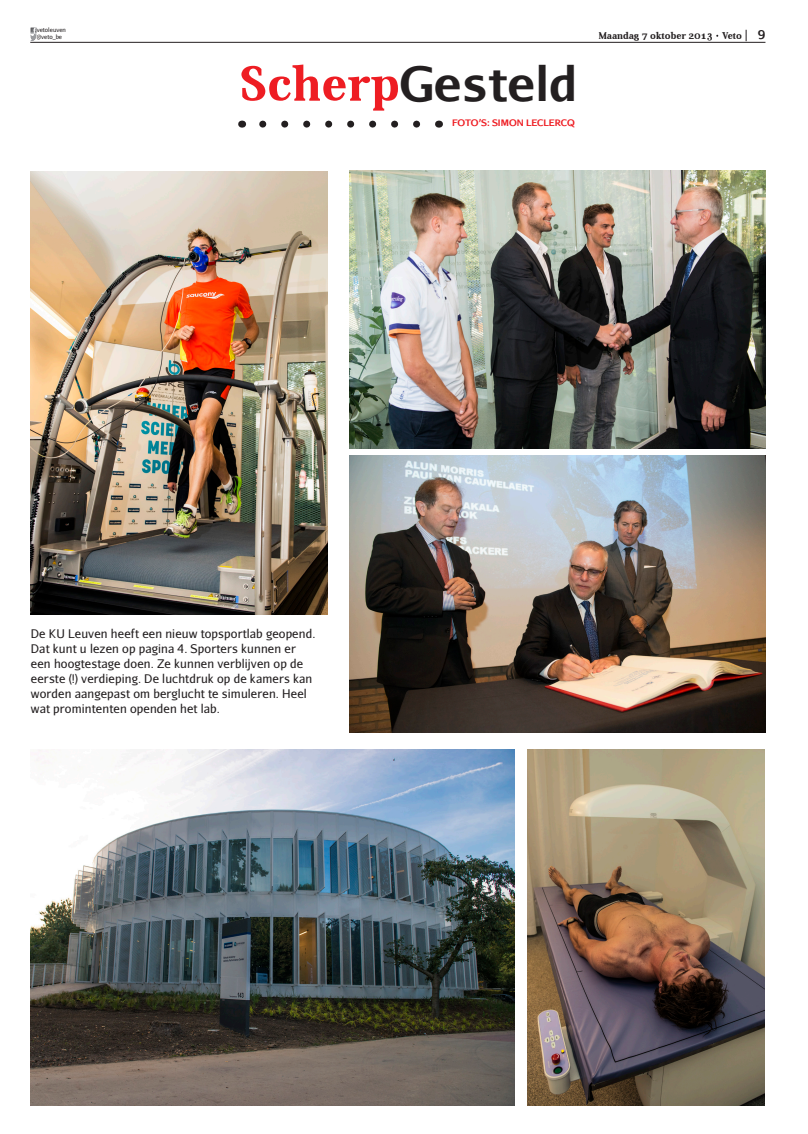
<style>
.page{position:relative;width:808px;height:1134px;background:#fff}
.page>*{position:absolute;margin:0;border:0;box-sizing:border-box;transform-origin:0 0}
.KTT{font:700 47px "Aurulent Sans";color:#231f20}
.INL{font:12px/15px "Aurulent Sans";letter-spacing:.01em;color:#231f20}
.t1{font:700 12px "Aurulent Sans";color:#231f20}
.t2{font:700 10px "Aver";color:#231f20}
.PNI{font:700 9px "Aurulent Sans";letter-spacing:-.01em;color:#ee1d23}
.t3{font:6px/7.2px "Aurulent Sans";color:#231f20}
.s1{font-family:"Aver";font-size:50px;color:#ee1d23}
</style>
<div class="page">
<svg style="left:259px;top:121px;width:158px;height:7px"></svg>
<img style="left:31px;top:171px;width:296px;height:444px">
<img style="left:31px;top:750px;width:484px;height:355px">
<img style="left:527px;top:750px;width:238px;height:355px">
<img style="left:349px;top:171px;width:416px;height:278px">
<img style="left:349px;top:455px;width:416px;height:278px">
<svg style="left:30px;top:28px;width:7px;height:12px"></svg>
<hr style="left:30px;top:42px;width:735px;height:1px;background:#231f20">
<p class="t3" style="left:37px;top:26px;width:31px">vetoleuven @veto_be</p>
<p class="t2" style="left:599px;top:30px;width:145px">Maandag 7 oktober 2013 Veto</p>
<p class="KTT" style="left:239px;top:48px;width:340px"><span class="s1">Scherp</span>Gesteld</p>
<p class="PNI" style="left:452px;top:116px;width:124px">FOTO’S: SIMON LECLERCQ</p>
<p class="t1" style="left:758px;top:26px;width:9px">9</p>
<p class="INL" style="left:31px;top:626px;width:286px">De KU Leuven heeft een nieuw topsportlab geopend.<br>Dat kunt u lezen op pagina 4. Sporters kunnen er een hoogtestage doen. Ze kunnen verblijven op de eerste (!) verdieping. De luchtdruk op de kamers kan worden aangepast om berglucht te simuleren. Heel wat promintenten openden het lab.</p>
</div>
